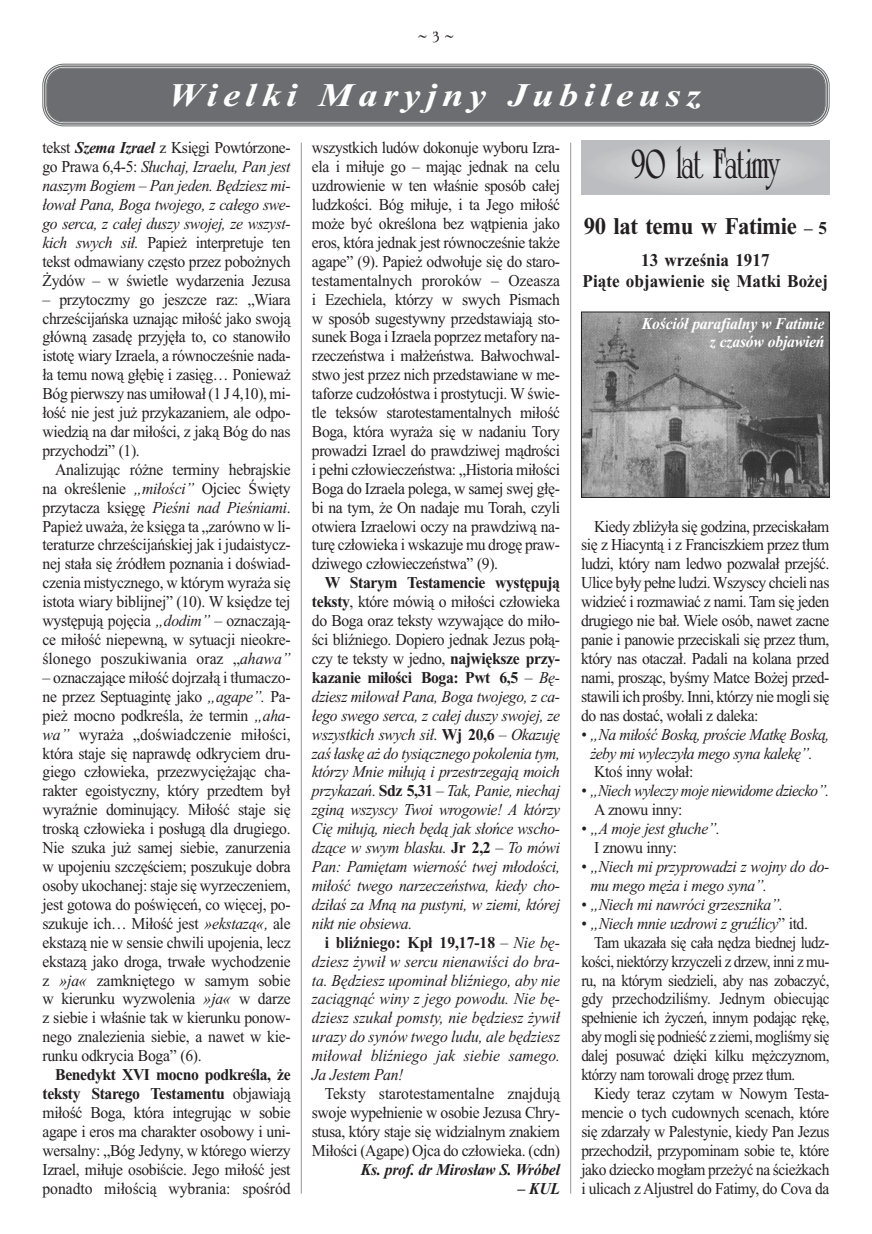
<style>
.page{position:relative;width:872px;height:1234px;background:#fff}
.page>*{position:absolute;margin:0;border:0;box-sizing:border-box;transform-origin:0 0}
.t1{font:700 45px "University Roman PL";letter-spacing:-.02em;color:#231f20;scale:.75 1}
.t2{font:italic 700 33px "Times New Roman CE";letter-spacing:.14em;color:#fff;scale:1.17 1}
.t3{font:700 24px "Times New Roman CE";letter-spacing:-.02em;color:#231f20;scale:.95 1}
.t4{font:700 18px/21px "Times New Roman CE";color:#231f20;text-align:center;scale:.95 1}
.t5{font:16.5px/18.9px "Times New Roman CE";letter-spacing:-.03em;color:#231f20;text-align:justify;scale:.95 1}
.t6{font:italic 16.5px/18.9px "Times New Roman CE";letter-spacing:-.025em;color:#231f20;text-align:justify;scale:.95 1}
.t7{font:16.5px "Times New Roman CE";letter-spacing:-.03em;color:#231f20;scale:.91 1}
.t8{font:16.5px "Times New Roman CE";letter-spacing:-.03em;color:#231f20;scale:.94 1}
.t9{font:italic 700 16.5px/18px "Times New Roman CE";letter-spacing:-.015em;color:#fff;text-align:right;scale:.95 1}
.t10{font:italic 700 16.5px "Times New Roman CE";letter-spacing:-.015em;color:#231f20;scale:.95 1}
.t11{font:16.5px "Times New Roman CE";letter-spacing:-.03em;color:#231f20}
.s1{font-family:"University Roman PL";font-weight:700}
.s2{font-style:normal}
.s3{font-weight:700}
.s4{font-style:italic}
.s5{font-weight:700;font-style:normal}
.s6{font-size:18px}
</style>
<div class="page">
<hr style="left:301px;top:143px;width:1px;height:1050px;background:#939598">
<hr style="left:570px;top:143px;width:1px;height:1050px;background:#939598">
<svg style="left:42px;top:64px;width:787px;height:62px;background:#a7a7a9"></svg>
<svg style="left:43px;top:65px;width:785px;height:60px;background:#a3a4a6"></svg>
<div style="left:46px;top:68px;width:779px;height:54px;background:#6c6d70"></div>
<svg style="left:581px;top:140px;width:248px;height:54px;background:#c7c8ca"></svg>
<img style="left:583px;top:314px;width:244px;height:181px">
<div style="left:581px;top:312px;width:248px;height:185px;border:1px solid #231f20"></div>
<p class="t11" style="left:418px;top:30px;width:37px">~<span class="s1">3</span>~</p>
<h2 class="t2" style="left:169px;top:84px;width:457px">Wielki Maryjny Jubileusz</h2>
<h1 class="t1" style="left:631px;top:145px;width:200px">90 lat Fatimy</h1>
<p class="t6" style="left:43px;top:140px;width:263px"><span class="s2">tekst</span> <span class="s3">Szema Izrael</span> <span class="s2">z Księgi Powtórzone&shy;go Prawa 6,4-5:</span> Słuchaj, Izraelu, Pan jest naszym Bogiem – Pan jeden. Będziesz mi&shy;łował Pana, Boga twojego, z całego swe&shy;go serca, z całej duszy swojej, ze wszyst&shy;kich swych sił. <span class="s2">Papież interpretuje ten tekst odmawiany często przez pobożnych Żydów – w świetle wydarzenia Jezusa</span></p>
<p class="t5" style="left:43px;top:291px;width:263px">– przytoczmy go jeszcze raz: „Wiara chrześcijańska uznając miłość jako swoją główną zasadę przyjęła to, co stanowiło istotę wiary Izraela, a równocześnie nada&shy;ła temu nową głębię i zasięg… Ponieważ Bóg pierwszy nas umiłował (1 J 4,10), mi&shy;łość nie jest już przykazaniem, ale odpo&shy;wiedzią na dar miłości, z jaką Bóg do nas przychodzi” (1).</p>
<p class="t5" style="left:43px;top:461px;width:263px;text-indent:13px">Analizując różne terminy hebrajskie na określenie <span class="s4">„miłości”</span> Ojciec Święty przytacza księgę <span class="s4">Pieśni nad Pieśniami</span>.<br>Papież uważa, że księga ta „zarówno w li&shy;teraturze chrześcijańskiej jak i judaistycz&shy;nej stała się źródłem poznania i doświad&shy;czenia mistycznego, w którym wyraża się istota wiary biblijnej” (10). W księdze tej występują pojęcia <span class="s4">„dodim”</span> – oznaczają&shy;ce miłość niepewną, w sytuacji nieokre&shy;ślonego poszukiwania oraz „<span class="s4">ahawa”</span></p>
<p class="t5" style="left:43px;top:669px;width:263px">– oznaczające miłość dojrzałą i tłumaczo&shy;ne przez Septuagintę jako <span class="s4">„agape”.</span> Pa&shy;pież mocno podkreśla, że termin <span class="s4">„aha&shy;wa”</span> wyraża „doświadczenie miłości, która staje się naprawdę odkryciem dru&shy;giego człowieka, przezwyciężając cha&shy;rakter egoistyczny, który przedtem był wyraźnie dominujący. Miłość staje się troską człowieka i posługą dla drugiego.<br>Nie szuka już samej siebie, zanurzenia w upojeniu szczęściem; poszukuje dobra osoby ukochanej: staje się wyrzeczeniem, jest gotowa do poświęceń, co więcej, po&shy;szukuje ich… Miłość jest <span class="s4">»ekstazą«,</span> ale ekstazą nie w sensie chwili upojenia, lecz ekstazą jako droga, trwałe wychodzenie z <span class="s4">»ja«</span> zamkniętego w samym sobie w kierunku wyzwolenia <span class="s4">»ja«</span> w darze z siebie i właśnie tak w kierunku ponow&shy;nego znalezienia siebie, a nawet w kie&shy;runku odkrycia Boga” (6).</p>
<p class="t5" style="left:43px;top:1066px;width:263px;text-indent:13px"><span class="s3">Benedykt XVI mocno podkreśla, że teksty Starego Testamentu</span> objawiają miłość Boga, która integrując w sobie agape i eros ma charakter osobowy i uni&shy;wersalny: „Bóg Jedyny, w którego wierzy Izrael, miłuje osobiście. Jego miłość jest ponadto miłością wybrania: spośród</p>
<p class="t5" style="left:312px;top:140px;width:263px">wszystkich ludów dokonuje wyboru Izra&shy;ela i miłuje go – mając jednak na celu uzdrowienie w ten właśnie sposób całej ludzkości. Bóg miłuje, i ta Jego miłość może być określona bez wątpienia jako eros, która jednak jest równocześnie także agape” (9). Papież odwołuje się do staro&shy;testamentalnych proroków – Ozeasza i Ezechiela, którzy w swych Pismach w sposób sugestywny przedstawiają sto&shy;sunek Boga i Izraela poprzez metafory na&shy;rzeczeństwa i małżeństwa. Bałwochwal&shy;stwo jest przez nich przedstawiane w me&shy;taforze cudzołóstwa i prostytucji. W świe&shy;tle teksów starotestamentalnych miłość Boga, która wyraża się w nadaniu Tory prowadzi Izrael do prawdziwej mądrości i pełni człowieczeństwa: „Historia miłości Boga do Izraela polega, w samej swej głę&shy;bi na tym, że On nadaje mu Torah, czyli otwiera Izraelowi oczy na prawdziwą na&shy;turę człowieka i wskazuje mu drogę praw&shy;dziwego człowieczeństwa” (9).</p>
<p class="t6" style="left:312px;top:574px;width:263px;text-indent:13px"><span class="s5">W Starym Testamencie występują teksty</span><span class="s2">, które mówią o miłości człowieka do Boga oraz teksty wzywające do miło&shy;ści bliźniego. Dopiero jednak Jezus połą&shy;czy te teksty w jedno,</span> <span class="s5">największe przy&shy;kazanie miłości Boga: Pwt 6,5</span> <span class="s2">–</span> Bę&shy;dziesz miłował Pana, Boga twojego, z ca&shy;łego swego serca, z całej duszy swojej, ze wszystkich swych sił<span class="s2">.</span> <span class="s5">Wj 20,6</span> – Okazuję zaś łaskę aż do tysiącznego pokolenia tym, którzy Mnie miłują i przestrzegają moich przykazań<span class="s2">.</span> <span class="s5">Sdz 5,31</span> <span class="s2">–</span> Tak, Panie, niechaj zginą wszyscy Twoi wrogowie! A którzy Cię miłują, niech będą jak słońce wscho&shy;dzące w swym blasku. <span class="s5">Jr 2,2</span> <span class="s2">–</span> To mówi Pan: Pamiętam wierność twej młodości, miłość twego narzeczeństwa, kiedy cho&shy;dziłaś za Mną na pustyni, w ziemi, której nikt nie obsiewa.</p>
<p class="t6" style="left:312px;top:934px;width:263px;text-indent:13px"><span class="s5">i bliźniego: Kpł 19,17-18</span> <span class="s2">–</span> Nie bę&shy;dziesz żywił w sercu nienawiści do bra&shy;ta. Będziesz upominał bliźniego, aby nie zaciągnąć winy z jego powodu. Nie bę&shy;dziesz szukał pomsty, nie będziesz żywił urazy do synów twego ludu, ale będziesz miłował bliźniego jak siebie samego.<br>Ja Jestem Pan!</p>
<p class="t5" style="left:312px;top:1085px;width:263px;text-indent:13px">Teksty starotestamentalne znajdują swoje wypełnienie w osobie Jezusa Chry&shy;stusa, który staje się widzialnym znakiem Miłości (Agape) Ojca do człowieka. (cdn)</p>
<p class="t10" style="left:361px;top:1163px;width:211px">Ks. prof. dr Mirosław S. Wróbel</p>
<p class="t10" style="left:517px;top:1182px;width:46px">– KUL</p>
<h3 class="t3" style="left:584px;top:218px;width:257px">90 lat temu w Fatimie <span class="s6">– 5</span></h3>
<p class="t4" style="left:582px;top:251px;width:260px">13 września 1917<br>Piąte objawienie się Matki Bożej</p>
<p class="t9" style="left:642px;top:317px;width:194px">Kościół parafialny w Fatimie z czasów objawień</p>
<p class="t5" style="left:581px;top:518px;width:263px;text-indent:13px">Kiedy zbliżyła się godzina, przeciskałam się z Hiacyntą i z Franciszkiem przez tłum ludzi, który nam ledwo pozwalał przejść.<br>Ulice były pełne ludzi. Wszyscy chcieli nas widzieć i rozmawiać z nami. Tam się jeden drugiego nie bał. Wiele osób, nawet zacne panie i panowie przeciskali się przez tłum, który nas otaczał. Padali na kolana przed nami, prosząc, byśmy Matce Bożej przed&shy;stawili ich prośby. Inni, którzy nie mogli się do nas dostać, wołali z daleka:</p>
<p class="t6" style="left:581px;top:726px;width:263px;text-align:center">• „Na miłość Boską, proście Matkę Boską, żeby mi wyleczyła mego syna kalekę”.</p>
<p class="t5" style="left:594px;top:763px;width:106px">Ktoś inny wołał:</p>
<p class="t6" style="left:581px;top:782px;width:263px">• „Niech wyleczy moje niewidome dziecko”.</p>
<p class="t5" style="left:594px;top:801px;width:95px">A znowu inny:</p>
<p class="t6" style="left:581px;top:820px;width:148px">• „A moje jest głuche”.</p>
<p class="t5" style="left:594px;top:839px;width:89px">I znowu inny:</p>
<p class="t6" style="left:590px;top:858px;width:253px;text-indent:-9px">• „Niech mi przyprowadzi z wojny do do&shy;mu mego męża i mego syna”.</p>
<p class="t6" style="left:581px;top:896px;width:214px">• „Niech mi nawróci grzesznika”.</p>
<p class="t6" style="left:581px;top:915px;width:240px">• „Niech mnie uzdrowi z gruźlicy<span class="s2">” itd.</span></p>
<p class="t7" style="left:594px;top:935px;width:260px">Tam ukazała się cała nędza biednej ludz-</p>
<p class="t7" style="left:581px;top:954px;width:274px">kości, niektórzy krzyczeli z drzew, inni z mu-</p>
<p class="t7" style="left:581px;top:973px;width:274px">ru, na którym siedzieli, aby nas zobaczyć,</p>
<p class="t7" style="left:581px;top:992px;width:274px">gdy przechodziliśmy. Jednym obiecując</p>
<p class="t7" style="left:581px;top:1011px;width:274px">spełnienie ich życzeń, innym podając rękę,</p>
<p class="t7" style="left:581px;top:1030px;width:274px">aby mogli się podnieść z ziemi, mogliśmy się</p>
<p class="t7" style="left:581px;top:1048px;width:274px">dalej posuwać dzięki kilku mężczyznom,</p>
<p class="t7" style="left:581px;top:1067px;width:237px">którzy nam torowali drogę przez tłum.</p>
<p class="t8" style="left:594px;top:1086px;width:252px">Kiedy teraz czytam w Nowym Testa-</p>
<p class="t8" style="left:581px;top:1105px;width:265px">mencie o tych cudownych scenach, które</p>
<p class="t8" style="left:581px;top:1124px;width:265px">się zdarzały w Palestynie, kiedy Pan Jezus</p>
<p class="t8" style="left:581px;top:1143px;width:265px">przechodził, przypominam sobie te, które</p>
<p class="t8" style="left:581px;top:1162px;width:265px">jako dziecko mogłam przeżyć na ścieżkach</p>
<p class="t8" style="left:581px;top:1181px;width:265px">i ulicach z Aljustrel do Fatimy, do Cova da</p>
</div>
